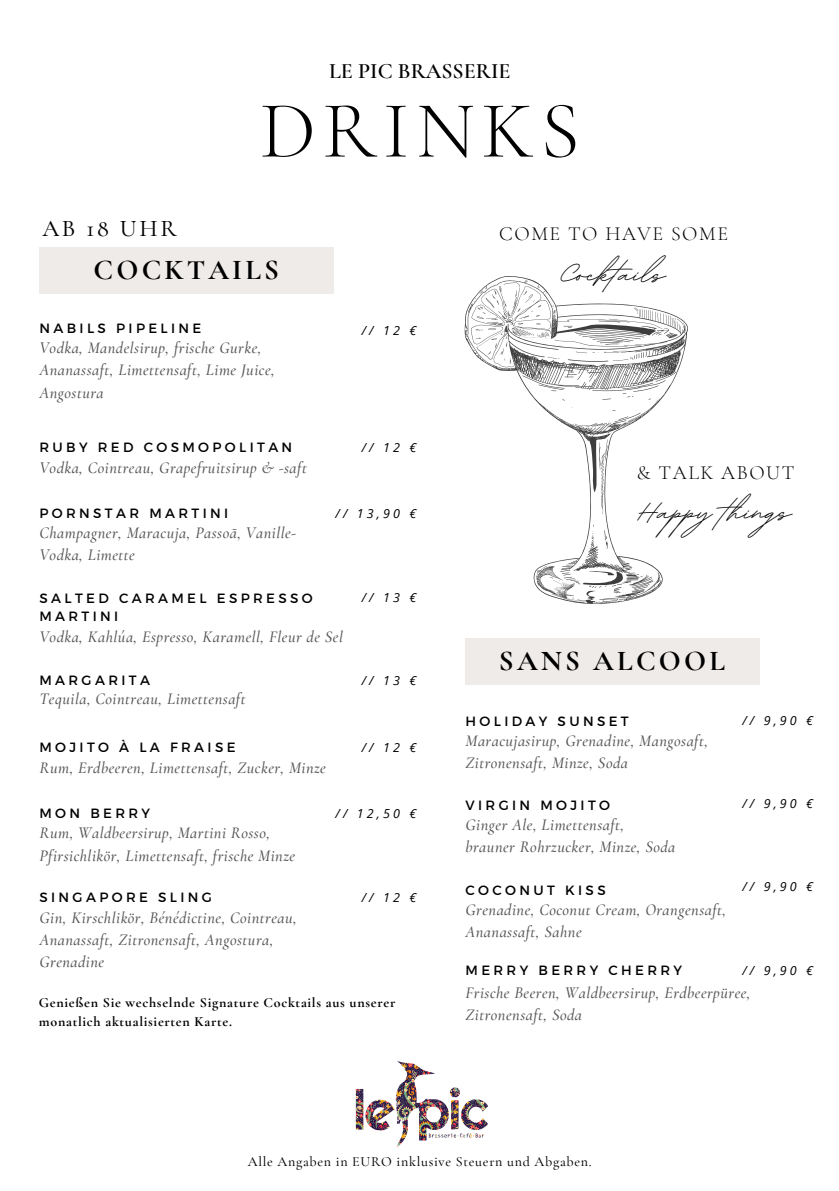
<style>
.page{position:relative;width:839px;height:1191px;background:#fff}
.page>*{position:absolute;margin:0;border:0;box-sizing:border-box;transform-origin:0 0}
.t1{font:300 81.4px "Cormorant Garamond";letter-spacing:.08em;color:#000}
.t2{font:700 48px "BD Script";color:#000}
.t3{font:700 28.8px "Cormorant Garamond";letter-spacing:.11em;color:#000}
.t4{font:500 24px "Cormorant Garamond";letter-spacing:.11em;color:#000}
.t5{font:600 22px "Cormorant Garamond";color:#000}
.t6{font:300 20px "Cormorant Garamond";letter-spacing:.08em;color:#000}
.t7{font:italic 500 16.2px/22.2px "Cormorant Garamond";letter-spacing:.03em;color:#545454}
.t8{font:700 14px/18.6px "Cormorant Garamond";letter-spacing:.05em;color:#000}
.t9{font:500 14px "Cormorant Garamond";letter-spacing:.05em;color:#000}
.t10{font:13.4px/18px "Montserrat";letter-spacing:.25em;color:#000}
.t11{font:italic 12.4px "Open Sans";letter-spacing:.25em;color:#000}
</style>
<div class="page">
<div style="left:39px;top:247px;width:295px;height:47px;background:#efebe8"></div>
<svg style="left:464px;top:276px;width:224px;height:328px"></svg>
<div style="left:464px;top:639px;width:295px;height:46px;background:#efebe8"></div>
<img style="left:355px;top:1061px;width:133px;height:86px">
<h5 class="t5" style="left:329px;top:58px;width:183px">LE PIC BRASSERIE</h5>
<h4 class="t1" style="left:260px;top:81px;width:321px">DRINKS</h4>
<p class="t4" style="left:42px;top:214px;width:136px">AB 18 UHR</p>
<h1 class="t3" style="left:94px;top:252px;width:187px">COCKTAILS</h1>
<h4 class="t10" style="left:39px;top:319px;width:163px">NABILS PIPELINE</h4>
<h3 class="t7" style="left:39px;top:337px;width:237px">Vodka, Mandelsirup, frische Gurke,<br>Ananassaft, Limettensaft, Lime Juice,<br>Angostura</h3>
<p class="t11" style="left:361px;top:322px;width:56px">// 12 €</p>
<p class="t10" style="left:39px;top:438px;width:254px">RUBY RED COSMOPOLITAN</p>
<h6 class="t7" style="left:39px;top:456px;width:269px">Vodka, Cointreau, Grapefruitsirup &amp; -saft</h6>
<p class="t10" style="left:39px;top:503px;width:190px">PORNSTAR MARTINI</p>
<h6 class="t7" style="left:39px;top:522px;width:258px">Champagner, Maracuja, Passoã, Vanille-<br>Vodka, Limette</h6>
<p class="t10" style="left:39px;top:588px;width:275px">SALTED CARAMEL ESPRESSO<br>MARTINI</p>
<h6 class="t7" style="left:39px;top:625px;width:305px">Vodka, Kahlúa, Espresso, Karamell, Fleur de Sel</h6>
<p class="t10" style="left:39px;top:671px;width:112px">MARGARITA</p>
<h6 class="t7" style="left:39px;top:688px;width:207px">Tequila, Cointreau, Limettensaft</h6>
<p class="t10" style="left:39px;top:738px;width:197px">MOJITO À LA FRAISE</p>
<h6 class="t7" style="left:39px;top:756px;width:288px">Rum, Erdbeeren, Limettensaft, Zucker, Minze</h6>
<p class="t10" style="left:39px;top:803px;width:112px">MON BERRY</p>
<h6 class="t7" style="left:39px;top:822px;width:257px">Rum, Waldbeersirup, Martini Rosso,<br>Pfirsichlikör, Limettensaft, frische Minze</h6>
<p class="t10" style="left:39px;top:888px;width:174px">SINGAPORE SLING</p>
<h6 class="t7" style="left:39px;top:906px;width:259px">Gin, Kirschlikör, Bénédictine, Cointreau,<br>Ananassaft, Zitronensaft, Angostura,<br>Grenadine</h6>
<p class="t11" style="left:361px;top:438px;width:56px">// 12 €</p>
<p class="t11" style="left:335px;top:505px;width:82px">// 13,90 €</p>
<p class="t11" style="left:361px;top:588px;width:56px">// 13 €</p>
<p class="t11" style="left:361px;top:672px;width:56px">// 13 €</p>
<p class="t11" style="left:361px;top:738px;width:56px">// 12 €</p>
<p class="t11" style="left:335px;top:805px;width:82px">// 12,50 €</p>
<p class="t11" style="left:361px;top:888px;width:56px">// 12 €</p>
<p class="t8" style="left:39px;top:993px;width:358px">Genießen Sie wechselnde Signature Cocktails aus unserer monatlich aktualisierten Karte.</p>
<p class="t6" style="left:499px;top:222px;width:230px">COME TO HAVE SOME</p>
<h6 class="t2" style="left:561px;top:242px;width:105px">Cocktails</h6>
<h2 class="t6" style="left:637px;top:461px;width:159px">&amp; TALK ABOUT</h2>
<p class="t2" style="left:636px;top:481px;width:156px">Hap y things</p>
<h5 class="t3" style="left:499px;top:644px;width:228px">SANS ALCOOL</h5>
<p class="t11" style="left:742px;top:712px;width:72px">// 9,90 €</p>
<h2 class="t10" style="left:465px;top:712px;width:165px">HOLIDAY SUNSET</h2>
<h3 class="t7" style="left:465px;top:730px;width:244px">Maracujasirup, Grenadine, Mangosaft,<br>Zitronensaft, Minze, Soda</h3>
<p class="t10" style="left:465px;top:795px;width:146px">VIRGIN MOJITO</p>
<p class="t7" style="left:465px;top:814px;width:211px">Ginger Ale, Limettensaft, brauner Rohrzucker, Minze, Soda</p>
<p class="t10" style="left:465px;top:880px;width:142px">COCONUT KISS</p>
<p class="t7" style="left:465px;top:899px;width:262px">Grenadine, Coconut Cream, Orangensaft,<br>Ananassaft, Sahne</p>
<p class="t10" style="left:465px;top:961px;width:218px">MERRY BERRY CHERRY</p>
<h6 class="t7" style="left:465px;top:981px;width:286px">Frische Beeren, Waldbeersirup, Erdbeerpüree,<br>Zitronensaft, Soda</h6>
<h6 class="t11" style="left:742px;top:795px;width:72px">// 9,90 €</h6>
<p class="t11" style="left:742px;top:878px;width:72px">// 9,90 €</p>
<h6 class="t11" style="left:742px;top:962px;width:72px">// 9,90 €</h6>
<h6 class="t9" style="left:248px;top:1153px;width:345px">Alle Angaben in EURO inklusive Steuern und Abgaben.</h6>
</div>
